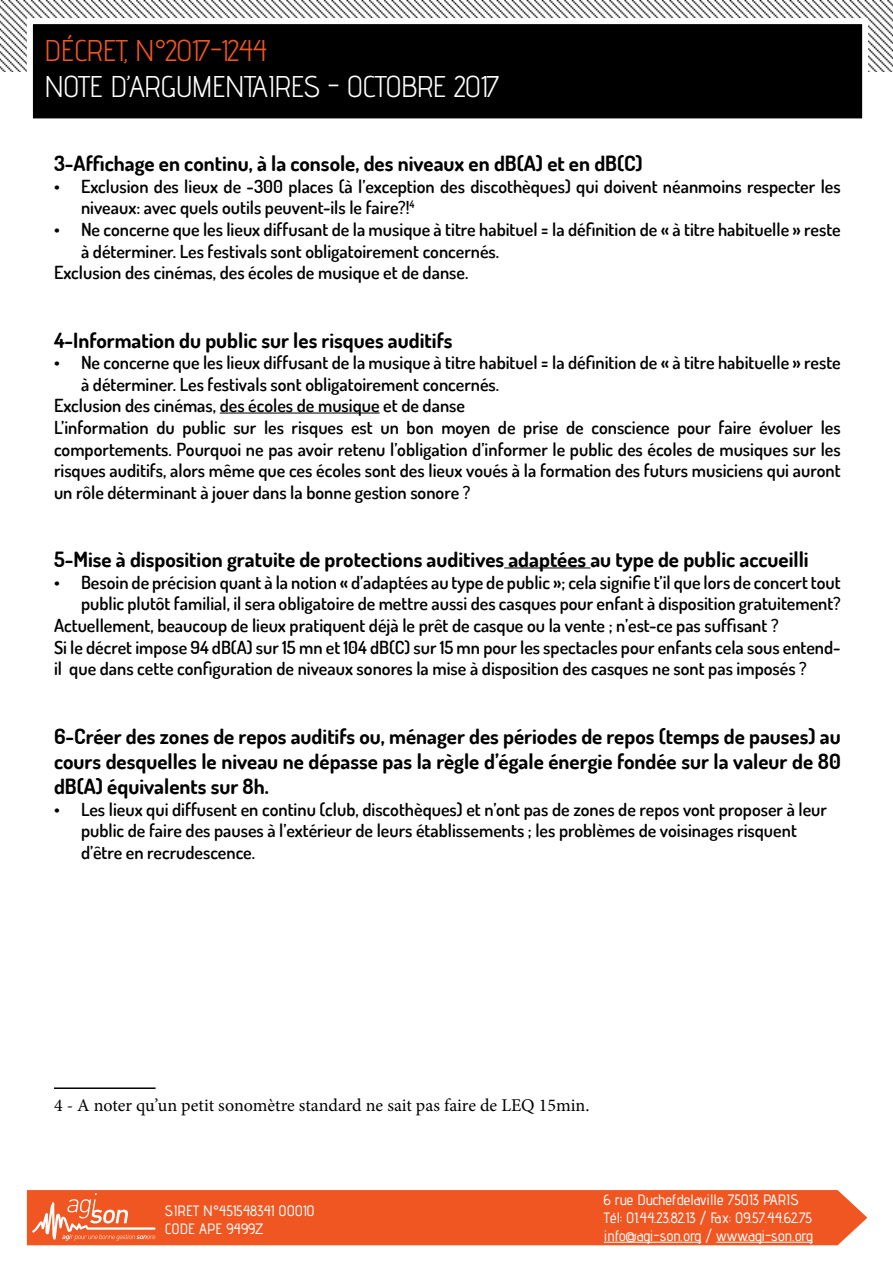
<style>
.page{position:relative;width:893px;height:1263px;background:#fff}
.page>*{position:absolute;margin:0;border:0;box-sizing:border-box;transform-origin:0 0}
.t1{font:30px "Advent Pro";letter-spacing:-.025em;color:#fff}
.t2{font:30px "Advent Pro";letter-spacing:-.025em;color:#f05622}
.t3{font:700 21px/25.2px "Dosis";color:#000;text-align:justify}
.t4{font:600 18px/21.6px "Dosis";color:#000}
.t5{font:18px "Minion Pro";color:#000}
.t6{font:500 15px/18px "Advent Pro";color:#fff}
</style>
<div class="page">
<img style="left:0;top:0;width:893px;height:71px">
<div style="left:30px;top:21px;width:835px;height:100px;background:#000"></div>
<div style="left:27px;top:18px;width:841px;height:106px;border:6px solid #fff"></div>
<div style="left:27px;top:1190px;width:840px;height:55px;background:#f05622"></div>
<svg style="left:32px;top:1193px;width:124px;height:48px"></svg>
<hr style="left:604px;top:1242px;width:97px;height:1px;background:#fff">
<hr style="left:716px;top:1242px;width:97px;height:1px;background:#fff">
<hr style="left:220px;top:413px;width:160px;height:1px;background:#000">
<hr style="left:504px;top:568px;width:86px;height:1px;background:#000">
<hr style="left:54px;top:1087px;width:102px;height:2px;background:#000">
<h1 class="t2" style="left:44px;top:32px;width:224px">DÉCRET, N°2017-1244</h1>
<h1 class="t1" style="left:44px;top:68px;width:457px">NOTE D’ARGUMENTAIRES - OCTOBRE 2017</h1>
<p class="t3" style="left:54px;top:150px;width:590px">3-Affichage en continu, à la console, des niveaux en dB(A) et en dB(C)</p>
<p class="t4" style="left:81px;top:175px;width:761px;text-indent:-27px">• Exclusion des lieux de -300 places (à l’exception des discothèques) qui doivent néanmoins respecter les niveaux: avec quels outils peuvent-ils le faire?!<sup>4</sup></p>
<p class="t4" style="left:54px;top:218px;width:788px">• Ne concerne que les lieux diffusant de la musique à titre habituel = la définition de « à titre habituelle » reste</p>
<p class="t4" style="left:81px;top:240px;width:420px">à déterminer. Les festivals sont obligatoirement concernés.</p>
<p class="t4" style="left:54px;top:261px;width:416px">Exclusion des cinémas, des écoles de musique et de danse.</p>
<p class="t3" style="left:54px;top:327px;width:400px">4-Information du public sur les risques auditifs</p>
<p class="t4" style="left:54px;top:351px;width:788px">• Ne concerne que les lieux diffusant de la musique à titre habituel = la définition de « à titre habituelle » reste</p>
<p class="t4" style="left:81px;top:373px;width:420px">à déterminer. Les festivals sont obligatoirement concernés.</p>
<p class="t4" style="left:54px;top:394px;width:413px">Exclusion des cinémas, des écoles de musique et de danse</p>
<p class="t4" style="left:54px;top:416px;width:788px">L’information du public sur les risques est un bon moyen de prise de conscience pour faire évoluer les</p>
<p class="t4" style="left:54px;top:438px;width:788px">comportements. Pourquoi ne pas avoir retenu l’obligation d’informer le public des écoles de musiques sur les</p>
<p class="t4" style="left:54px;top:459px;width:788px">risques auditifs, alors même que ces écoles sont des lieux voués à la formation des futurs musiciens qui auront</p>
<p class="t4" style="left:54px;top:481px;width:418px">un rôle déterminant à jouer dans la bonne gestion sonore ?</p>
<p class="t3" style="left:54px;top:546px;width:756px">5-Mise à disposition gratuite de protections auditives adaptées au type de public accueilli</p>
<p class="t4" style="left:54px;top:571px;width:788px">• Besoin de précision quant à la notion « d’adaptées au type de public »; cela signifie t’il que lors de concert tout</p>
<p class="t4" style="left:81px;top:592px;width:761px">public plutôt familial, il sera obligatoire de mettre aussi des casques pour enfant à disposition gratuitement?</p>
<p class="t4" style="left:54px;top:614px;width:726px">Actuellement, beaucoup de lieux pratiquent déjà le prêt de casque ou la vente ; n’est-ce pas suffisant ?</p>
<p class="t4" style="left:54px;top:636px;width:788px">Si le décret impose 94 dB(A) sur 15 mn et 104 dB(C) sur 15 mn pour les spectacles pour enfants cela sous entend-</p>
<p class="t4" style="left:54px;top:657px;width:754px">il que dans cette configuration de niveaux sonores la mise à disposition des casques ne sont pas imposés ?</p>
<p class="t3" style="left:54px;top:723px;width:788px">6-Créer des zones de repos auditifs ou, ménager des périodes de repos (temps de pauses) au cours desquelles le niveau ne dépasse pas la règle d’égale énergie fondée sur la valeur de 80 dB(A) équivalents sur 8h.</p>
<p class="t4" style="left:81px;top:798px;width:748px;text-indent:-27px">• Les lieux qui diffusent en continu (club, discothèques) et n’ont pas de zones de repos vont proposer à leur public de faire des pauses à l’extérieur de leurs établissements ; les problèmes de voisinages risquent d’être en recrudescence.</p>
<p class="t5" style="left:54px;top:1093px;width:537px">4 - A noter qu’un petit sonomètre standard ne sait pas faire de LEQ 15min.</p>
<p class="t6" style="left:165px;top:1201px;width:151px">SIRET N°451548341 00010<br>CODE APE 9499Z</p>
<p class="t6" style="left:604px;top:1190px;width:210px">6 rue Duchefdelaville 75013 PARIS<br>Tél: 01.44.23.82.13 / Fax: 09.57.44.62.75 info@agi-son.org / www.agi-son.org</p>
</div>
